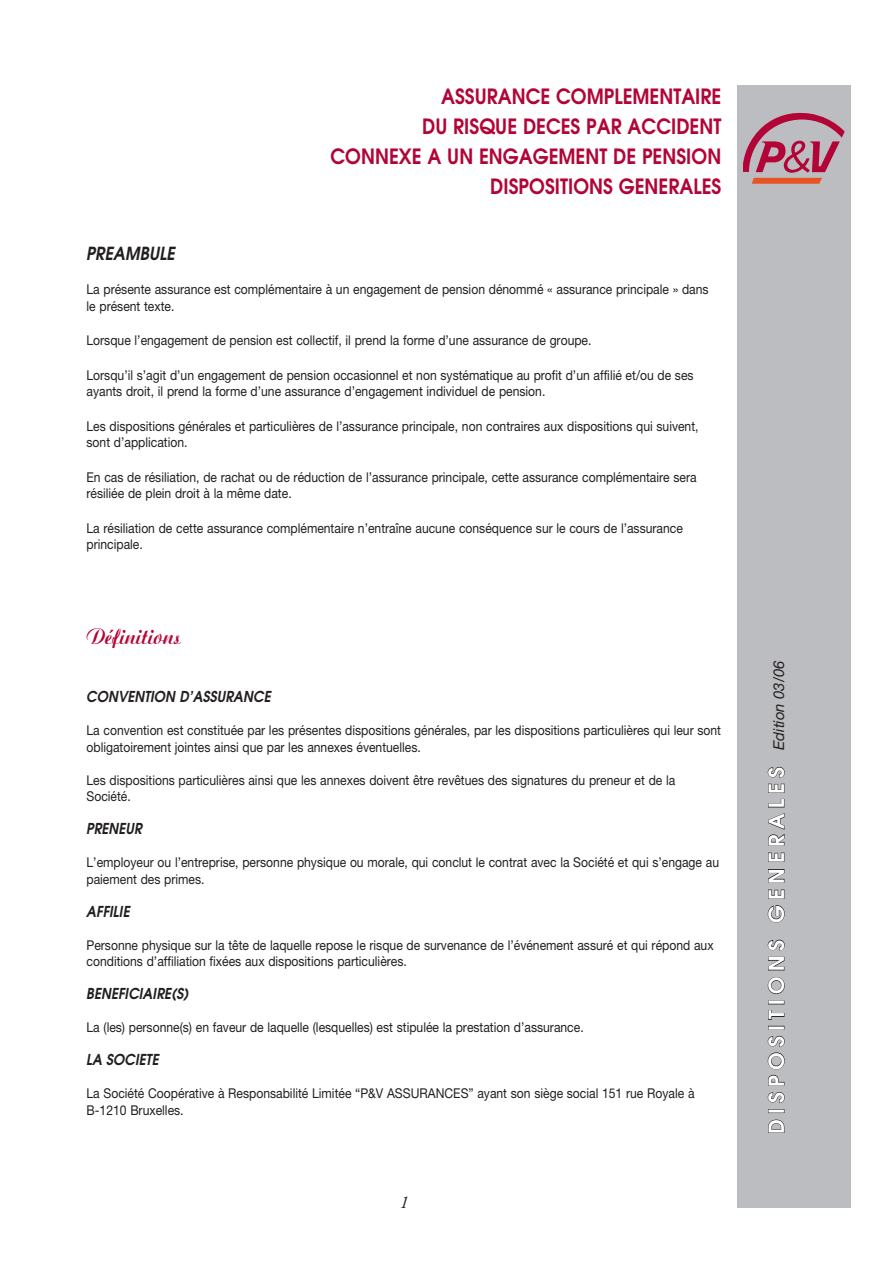
<style>
.page{position:relative;width:893px;height:1263px;background:#fff}
.page>*{position:absolute;margin:0;border:0;box-sizing:border-box;transform-origin:0 0}
.t1{font:24px "Aritus D Bold";color:#b30437;scale:.9 1}
.t2{font:700 21px/30px "Te X Gyre Adventor";color:#b30437;text-align:right;scale:.9 1}
.t3{font:700 21px "Te X Gyre Adventor";letter-spacing:.25em;color:#fff}
.t4{font:italic 700 18px "Te X Gyre Adventor";color:#231f20;scale:.9 1}
.t5{font:italic 18px "Adobe Garamond Pro";color:#231f20}
.t6{font:italic 700 15px "Te X Gyre Adventor";color:#231f20;scale:.9 1}
.t7{font:13.5px/16.5px "Helvetica Neue LT Std";color:#231f20;scale:.9 1}
.s1{font-family:"Helvetica Neue LT Std";font-weight:400;font-style:italic;font-size:15px;color:#231f20}
</style>
<div class="page">
<div style="left:737px;top:85px;width:113px;height:1123px;background:#bcbdc0"></div>
<svg style="left:768px;top:1119px;width:17px;height:14px"></svg>
<div style="left:768px;top:1109px;width:16px;height:4px;border:1px solid #231f20"></div>
<svg style="left:767px;top:1092px;width:18px;height:11px"></svg>
<svg style="left:767px;top:1036px;width:18px;height:50px"></svg>
<div style="left:768px;top:1026px;width:16px;height:3px;border:1px solid #231f20"></div>
<svg style="left:768px;top:1010px;width:17px;height:10px"></svg>
<svg style="left:767px;top:977px;width:18px;height:17px"></svg>
<svg style="left:767px;top:939px;width:18px;height:32px"></svg>
<svg style="left:767px;top:905px;width:18px;height:18px"></svg>
<svg style="left:768px;top:889px;width:17px;height:10px"></svg>
<svg style="left:768px;top:869px;width:17px;height:14px"></svg>
<svg style="left:768px;top:852px;width:17px;height:10px"></svg>
<svg style="left:768px;top:799px;width:17px;height:47px"></svg>
<svg style="left:767px;top:767px;width:18px;height:26px"></svg>
<svg style="left:743px;top:113px;width:102px;height:71px"></svg>
<h2 class="t2" style="left:330px;top:79px;width:436px">ASSURANCE COMPLEMENTAIRE<br>DU RISQUE DECES PAR ACCIDENT<br>CONNEXE A UN ENGAGEMENT DE PENSION<br>DISPOSITIONS GENERALES</h2>
<h3 class="t4" style="left:87px;top:237px;width:100px">PREAMBULE</h3>
<p class="t7" style="left:87px;top:281px;width:693px">La présente assurance est complémentaire à un engagement de pension dénommé « assurance principale » dans le présent texte.</p>
<p class="t7" style="left:87px;top:332px;width:563px">Lorsque l’engagement de pension est collectif, il prend la forme d’une assurance de groupe.</p>
<p class="t7" style="left:87px;top:366px;width:676px">Lorsqu’il s’agit d’un engagement de pension occasionnel et non systématique au profit d’un affilié et/ou de ses ayants droit, il prend la forme d’une assurance d’engagement individuel de pension.</p>
<p class="t7" style="left:87px;top:417px;width:682px">Les dispositions générales et particulières de l’assurance principale, non contraires aux dispositions qui suivent, sont d’application.</p>
<p class="t7" style="left:87px;top:468px;width:679px">En cas de résiliation, de rachat ou de réduction de l’assurance principale, cette assurance complémentaire sera résiliée de plein droit à la même date.</p>
<p class="t7" style="left:87px;top:519px;width:664px">La résiliation de cette assurance complémentaire n’entraîne aucune conséquence sur le cours de l’assurance principale.</p>
<h1 class="t1" style="left:87px;top:622px;width:107px">Définitions</h1>
<p class="t6" style="left:87px;top:683px;width:207px">CONVENTION D’ASSURANCE</p>
<p class="t7" style="left:87px;top:722px;width:707px">La convention est constituée par les présentes dispositions générales, par les dispositions particulières qui leur sont obligatoirement jointes ainsi que par les annexes éventuelles.</p>
<p class="t7" style="left:87px;top:771px;width:656px">Les dispositions particulières ainsi que les annexes doivent être revêtues des signatures du preneur et de la<br>Société.</p>
<p class="t6" style="left:87px;top:815px;width:64px">PRENEUR</p>
<p class="t7" style="left:87px;top:854px;width:704px">L’employeur ou l’entreprise, personne physique ou morale, qui conclut le contrat avec la Société et qui s’engage au paiement des primes.</p>
<p class="t6" style="left:87px;top:898px;width:50px">AFFILIE</p>
<p class="t7" style="left:87px;top:936px;width:698px">Personne physique sur la tête de laquelle repose le risque de survenance de l’événement assuré et qui répond aux conditions d’affiliation fixées aux dispositions particulières.</p>
<p class="t6" style="left:87px;top:980px;width:115px">BENEFICIAIRE(S)</p>
<p class="t7" style="left:87px;top:1019px;width:554px">La (les) personne(s) en faveur de laquelle (lesquelles) est stipulée la prestation d’assurance.</p>
<p class="t6" style="left:87px;top:1046px;width:82px">LA SOCIETE</p>
<p class="t7" style="left:87px;top:1085px;width:677px">La Société Coopérative à Responsabilité Limitée “P&amp;V ASSURANCES” ayant son siège social 151 rue Royale à<br>B-1210 Bruxelles.</p>
<h3 class="t5" style="left:399px;top:1191px;width:10px">1</h3>
<h2 class="t3" style="left:758px;top:1134px;width:475px;rotate:-90deg">DISPOSITIONS GENERALES <span class="s1">Edition 03/06</span></h2>
</div>
